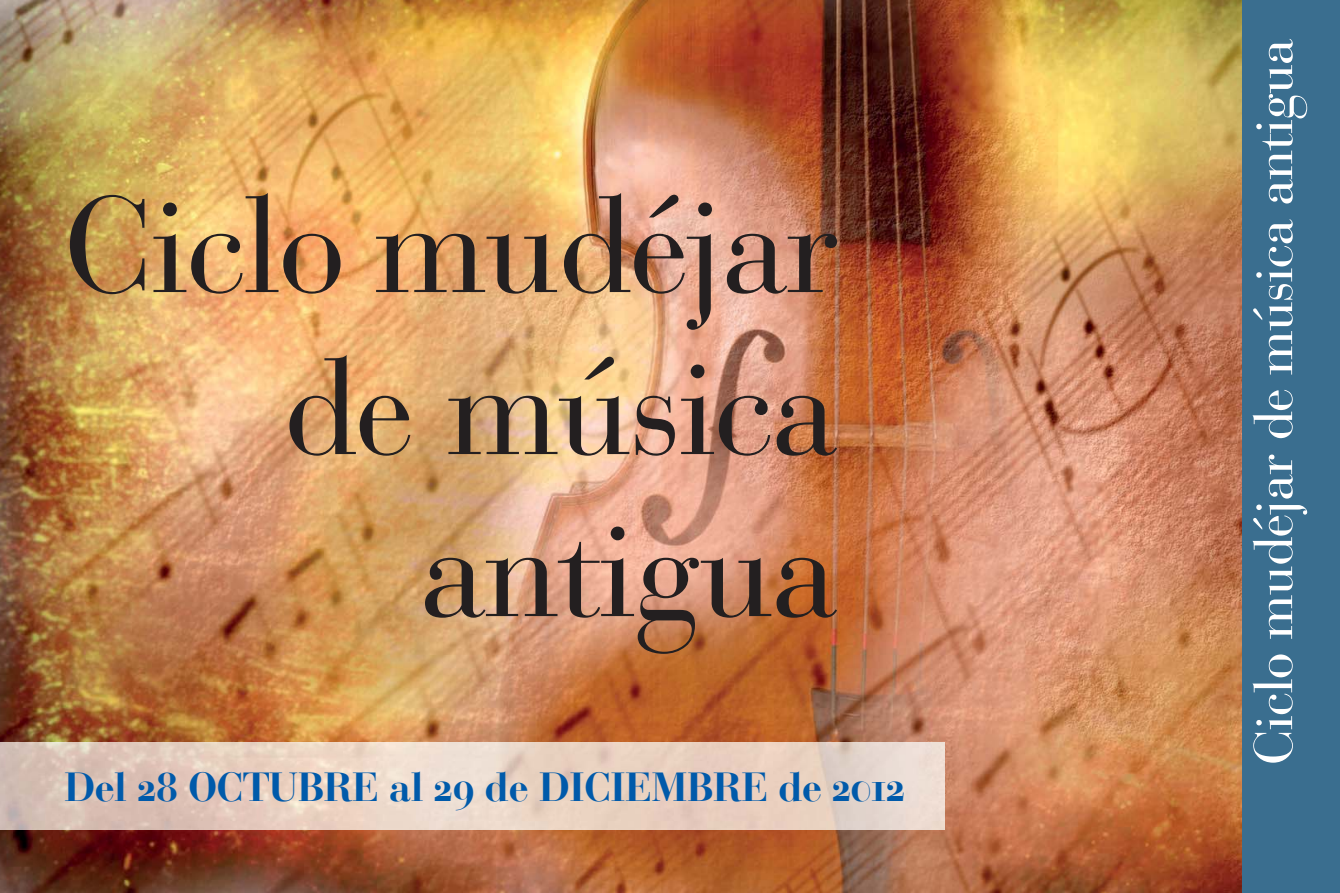
<style>
.page{position:relative;width:1340px;height:893px;background:#fff}
.page>*{position:absolute;margin:0;border:0;box-sizing:border-box;transform-origin:0 0}
.t1{font:135px/162px "Bauer Bodoni Roman Os F";letter-spacing:-.02em;color:#231f20;text-align:right}
.t2{font:54px "Bauer Bodoni Roman Os F";letter-spacing:-.02em;color:#fff}
.t3{font:40.5px "Bauer Bodoni Bold Os F";letter-spacing:-.02em;color:#005aaa}
</style>
<div class="page">
<img style="left:0;top:0;width:1242px;height:893px">
<div style="left:1242px;top:0;width:97px;height:893px;background:#3a6e8f"></div>
<img style="left:0;top:742px;width:944px;height:87px">
<h1 class="t1" style="left:64px;top:166px;width:776px">Ciclo mudéjar de música antigua</h1>
<p class="t3" style="left:64px;top:762px;width:843px">Del 28 OCTUBRE al 29 de DICIEMBRE de 2012</p>
<h2 class="t2" style="left:1241px;top:765px;width:728px;rotate:-90deg">Ciclo mudéjar de música antigua</h2>
</div>
